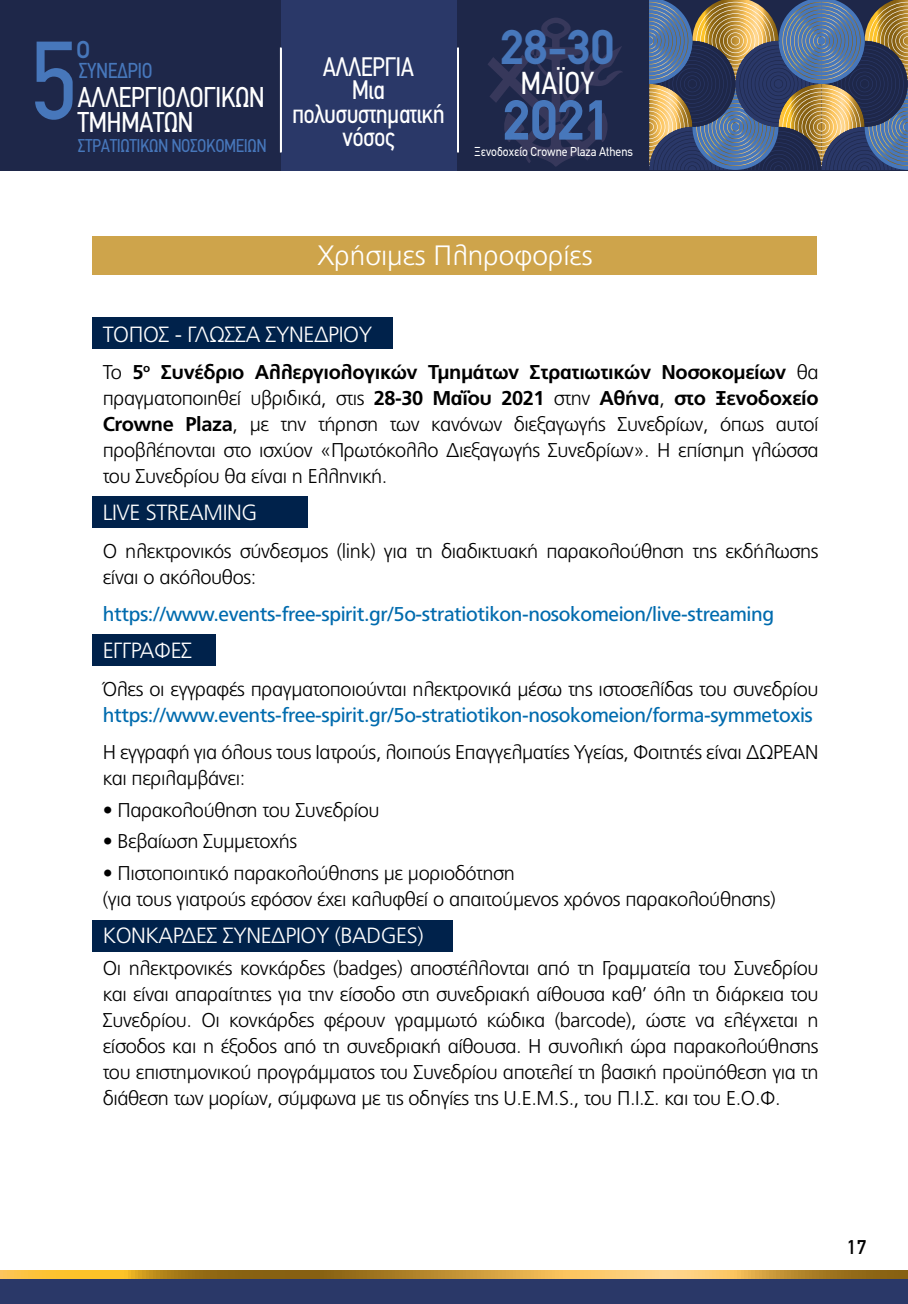
<style>
.page{position:relative;width:908px;height:1304px;background:#fff}
.page>*{position:absolute;margin:0;border:0;box-sizing:border-box;transform-origin:0 0}
.t1{font:111.2px "PF Din Text Condensed";color:#4777bb}
.t2{font:700 56.8px "PF Din Text";color:#4777bb}
.t3{font:700 49px "PF Din Text";color:#4777bb}
.t4{font:34.4px "PF Din Text Condensed";color:#4777bb}
.t5{font:31.8px "PF Din Text Condensed";color:#fff}
.t6{font:28.8px/25px "PF Din Text Condensed";letter-spacing:-.025em;color:#fff}
.t7{font:300 28px "PF Catalog";color:#fff}
.t8{font:27px/23.4px "PF Din Text Condensed";letter-spacing:-.025em;color:#fff;text-align:center}
.t9{font:300 22px "PF Catalog";letter-spacing:-.02em;color:#fff}
.t10{font:21.6px "PF Din Text Condensed";letter-spacing:-.025em;color:#4777bb}
.t11{font:300 20px/26px "PF Catalog";letter-spacing:-.02em;color:#000}
.t12{font:20px "PF Catalog";letter-spacing:-.02em;color:#006bae}
.t13{font:500 20px "PF Din Text";color:#000}
.t14{font:18.6px "PF Din Text Condensed";letter-spacing:-.025em;color:#4777bb}
.t15{font:13px "PF Din Text";color:#fff;scale:.91 1}
.s1{font-weight:700}
</style>
<div class="page">
<div style="left:0;top:0;width:907px;height:171px;background:#1e2749"></div>
<svg style="left:649px;top:0;width:259px;height:171px"></svg>
<div style="left:281px;top:0;width:175px;height:171px;background:#2a3868"></div>
<svg style="left:280px;top:47px;width:1px;height:106px"></svg>
<svg style="left:457px;top:47px;width:1px;height:106px"></svg>
<svg style="left:488px;top:18px;width:134px;height:149px"></svg>
<div style="left:0;top:1278px;width:907px;height:26px;background:#2a3868"></div>
<svg style="left:0;top:1271px;width:907px;height:7px;background:#c89938"></svg>
<div style="left:91px;top:237px;width:725px;height:38px;background:#cea44b"></div>
<div style="left:92px;top:317px;width:301px;height:31px;background:#00224b"></div>
<div style="left:92px;top:496px;width:215px;height:32px;background:#00224b"></div>
<div style="left:92px;top:634px;width:123px;height:32px;background:#00224b"></div>
<div style="left:92px;top:921px;width:360px;height:31px;background:#00224b"></div>
<h3 class="t4" style="left:76px;top:27px;width:16px">ο</h3>
<p class="t10" style="left:79px;top:58px;width:75px">ΣΥΝΕ∆ΡΙΟ</p>
<h3 class="t6" style="left:77px;top:84px;width:189px">ΑΛΛΕΡΓΙΟΛΟΓΙΚΩΝ<br>ΤΜΗΜΑΤΩΝ</h3>
<p class="t14" style="left:78px;top:135px;width:190px">ΣΤΡΑΤΙΩΤΙΚΩΝ ΝΟΣΟΚΟΜΕΙΩΝ</p>
<h1 class="t1" style="left:31px;top:17px;width:48px">5</h1>
<h3 class="t8" style="left:292px;top:55px;width:154px">ΑΛΛΕΡΓΙΑ<br>Μια πολυσυστηµατική νόσος</h3>
<h3 class="t3" style="left:500px;top:18px;width:115px">28-30</h3>
<h2 class="t2" style="left:503px;top:87px;width:110px">2021</h2>
<h3 class="t5" style="left:520px;top:64px;width:75px">ΜΑΪΟΥ</h3>
<p class="t15" style="left:474px;top:144px;width:176px">Ξενοδοχείο Crowne Plaza Athens</p>
<h3 class="t7" style="left:317px;top:239px;width:276px">Χρήσιμες Πληροφορίες</h3>
<p class="t9" style="left:103px;top:322px;width:271px">ΤΟΠΟΣ - ΓΛΩΣΣΑ ΣΥΝΕΔΡΙΟΥ</p>
<p class="t11" style="left:103px;top:359px;width:717px;text-align:justify">Το <span class="s1">5</span><sup>ο</sup> <span class="s1">Συνέδριο Αλλεργιολογικών Τμημάτων Στρατιωτικών Νοσοκομείων</span> θα πραγματοποιηθεί υβριδικά, στις <span class="s1">28-30 Μαΐου 2021</span> στην <span class="s1">Αθήνα</span>, <span class="s1">στο Ξενοδοχείο Crowne Plaza</span>, με την τήρηση των κανόνων διεξαγωγής Συνεδρίων, όπως αυτοί προβλέπονται στο ισχύον «Πρωτόκολλο Διεξαγωγής Συνεδρίων». Η επίσημη γλώσσα του Συνεδρίου θα είναι η Ελληνική.</p>
<p class="t9" style="left:103px;top:500px;width:156px">LIVE STREAMING</p>
<p class="t11" style="left:103px;top:538px;width:717px">Ο ηλεκτρονικός σύνδεσμος (link) για τη διαδικτυακή παρακολούθηση της εκδήλωσης είναι ο ακόλουθος:</p>
<p class="t12" style="left:103px;top:602px;width:672px">https://www.events-free-spirit.gr/5o-stratiotikon-nosokomeion/live-streaming</p>
<p class="t9" style="left:103px;top:638px;width:91px">ΕΓΓΡΑΦΕΣ</p>
<p class="t11" style="left:103px;top:676px;width:717px">Όλες οι εγγραφές πραγματοποιούνται ηλεκτρονικά μέσω της ιστοσελίδας του συνεδρίου</p>
<p class="t12" style="left:103px;top:703px;width:711px">https://www.events-free-spirit.gr/5o-stratiotikon-nosokomeion/forma-symmetoxis</p>
<p class="t11" style="left:103px;top:739px;width:717px">Η εγγραφή για όλους τους Ιατρούς, λοιπούς Επαγγελματίες Υγείας, Φοιτητές είναι ΔΩΡΕΑΝ και περιλαμβάνει:</p>
<p class="t11" style="left:103px;top:797px;width:278px">• Παρακολούθηση του Συνεδρίου</p>
<p class="t11" style="left:103px;top:829px;width:196px">• Βεβαίωση Συμμετοχής</p>
<p class="t11" style="left:103px;top:860px;width:674px">• Πιστοποιητικό παρακολούθησης με μοριοδότηση<br>(για τους γιατρούς εφόσον έχει καλυφθεί ο απαιτούμενος χρόνος παρακολούθησης)</p>
<p class="t9" style="left:103px;top:923px;width:322px">ΚΟΝΚΑΡΔΕΣ ΣΥΝΕΔΡΙΟΥ (BADGES)</p>
<p class="t11" style="left:103px;top:955px;width:717px;text-align:justify">Οι ηλεκτρονικές κονκάρδες (badges) αποστέλλονται από τη Γραμματεία του Συνεδρίου και είναι απαραίτητες για την είσοδο στη συνεδριακή αίθουσα καθ’ όλη τη διάρκεια του Συνεδρίου. Οι κονκάρδες φέρουν γραμμωτό κώδικα (barcode), ώστε να ελέγχεται η είσοδος και η έξοδος από τη συνεδριακή αίθουσα. Η συνολική ώρα παρακολούθησης του επιστημονικού προγράμματος του Συνεδρίου αποτελεί τη βασική προϋπόθεση για τη διάθεση των μορίων, σύμφωνα με τις οδηγίες της U.E.M.S., του Π.Ι.Σ. και του Ε.Ο.Φ.</p>
<p class="t13" style="left:846px;top:1235px;width:20px">17</p>
</div>
